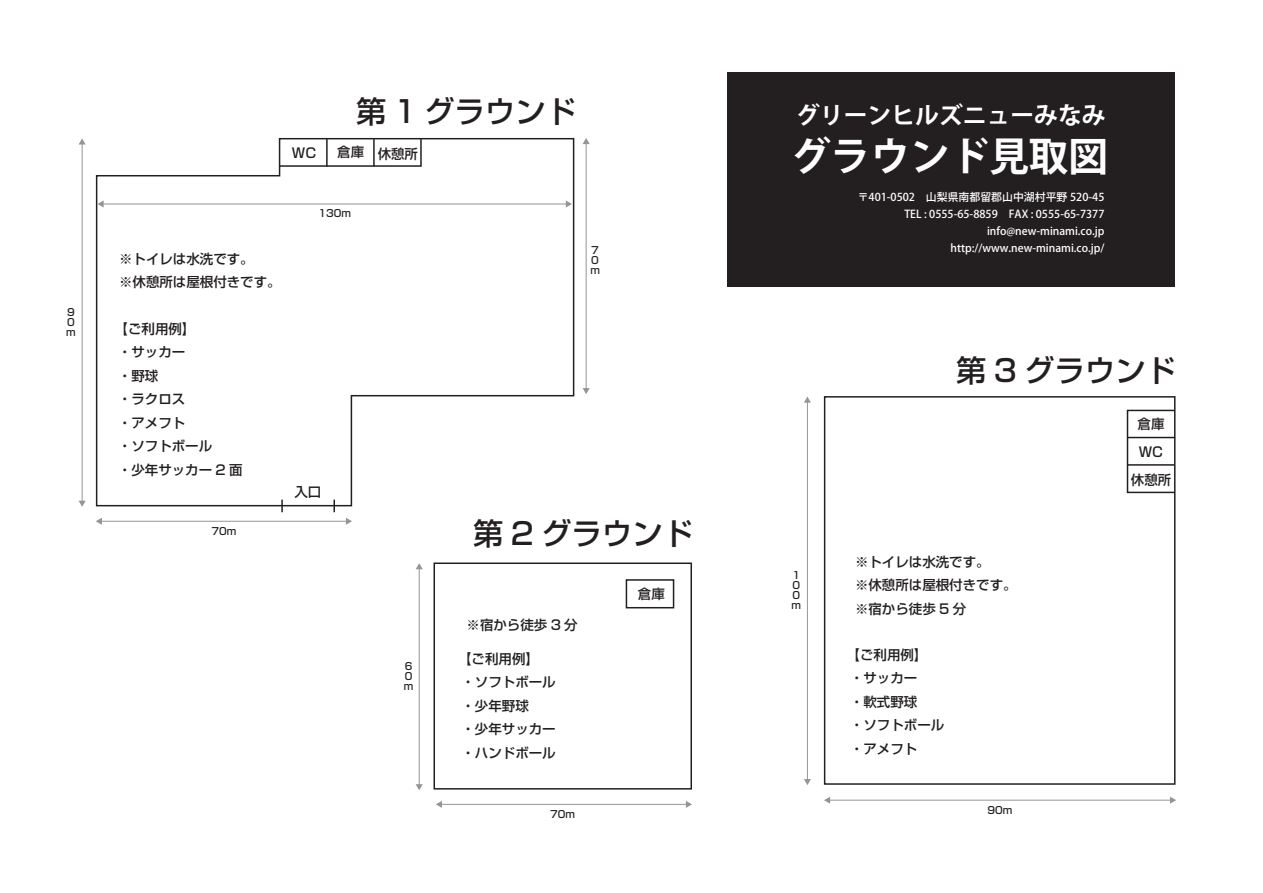
<style>
.page{position:relative;width:1263px;height:893px;background:#fff}
.page>*{position:absolute;margin:0;border:0;box-sizing:border-box;transform-origin:0 0}
.t1{font:700 39.6px "Koz Go Pro";color:#fff}
.t2{font:500 30.3px "Shin Go Pro";color:#231f20}
.t3{font:700 23.85px "Koz Go Pro";color:#fff}
.t4{font:500 13.5px/23.5px "Shin Go Pro";color:#231f20}
.t5{font:500 10.95px/17px "Koz Go Pro";color:#fff;text-align:right}
.t6{font:500 10.05px/10.1px "Shin Go Pro";color:#231f20;text-align:justify}
</style>
<div class="page">
<div style="left:728px;top:72px;width:446px;height:215px;background:#231f20"></div>
<svg style="left:95px;top:137px;width:480px;height:370px"></svg>
<hr style="left:99px;top:521px;width:249px;height:1px;background:#939598">
<svg style="left:96px;top:518px;width:6px;height:7px"></svg>
<svg style="left:346px;top:518px;width:6px;height:7px"></svg>
<hr style="left:586px;top:142px;width:1px;height:249px;background:#939598">
<svg style="left:583px;top:388px;width:7px;height:6px"></svg>
<svg style="left:583px;top:138px;width:7px;height:6px"></svg>
<hr style="left:82px;top:140px;width:1px;height:363px;background:#939598">
<svg style="left:79px;top:501px;width:7px;height:6px"></svg>
<svg style="left:79px;top:138px;width:7px;height:7px"></svg>
<hr style="left:101px;top:204px;width:466px;height:1px;background:#939598">
<svg style="left:97px;top:200px;width:7px;height:8px"></svg>
<svg style="left:566px;top:200px;width:6px;height:8px"></svg>
<div style="left:433px;top:562px;width:259px;height:228px;background:#fff;border:2px solid #231f20"></div>
<hr style="left:439px;top:804px;width:249px;height:1px;background:#939598">
<svg style="left:436px;top:801px;width:6px;height:7px"></svg>
<svg style="left:686px;top:801px;width:6px;height:7px"></svg>
<hr style="left:419px;top:567px;width:1px;height:220px;background:#939598">
<svg style="left:416px;top:784px;width:7px;height:6px"></svg>
<svg style="left:416px;top:563px;width:7px;height:6px"></svg>
<div style="left:626px;top:579px;width:48px;height:29px;border:2px solid #231f20"></div>
<div style="left:824px;top:396px;width:351px;height:389px;border:2px solid #231f20"></div>
<hr style="left:807px;top:398px;width:1px;height:383px;background:#939598">
<svg style="left:804px;top:779px;width:7px;height:6px"></svg>
<svg style="left:804px;top:397px;width:7px;height:6px"></svg>
<hr style="left:827px;top:800px;width:345px;height:1px;background:#939598">
<svg style="left:824px;top:797px;width:6px;height:7px"></svg>
<svg style="left:1170px;top:797px;width:6px;height:7px"></svg>
<hr style="left:1127px;top:464px;width:47px;height:2px;background:#231f20">
<div style="left:1127px;top:410px;width:49px;height:83px;border:2px solid #231f20"></div>
<hr style="left:1128px;top:437px;width:47px;height:1px;background:#231f20">
<p class="t6" style="left:66px;top:306px;width:11px">9<br>0 m</p>
<p class="t4" style="left:119px;top:245px;width:163px">※トイレは水洗です。<br>※休憩所は屋根付きです。</p>
<p class="t4" style="left:115px;top:315px;width:130px">【ご利用例】<br>・サッカー<br>・野球<br>・ラクロス<br>・アメフト<br>・ソフトボール<br>・少年サッカー 2 面</p>
<p class="t6" style="left:212px;top:525px;width:26px">70m</p>
<h2 class="t2" style="left:356px;top:87px;width:221px">第 1 グラウンド</h2>
<p class="t4" style="left:292px;top:139px;width:26px">WC</p>
<p class="t4" style="left:337px;top:140px;width:82px">倉庫 休憩所</p>
<p class="t6" style="left:318px;top:207px;width:34px">130m</p>
<p class="t6" style="left:590px;top:244px;width:11px">7<br>0 m</p>
<p class="t4" style="left:294px;top:478px;width:28px">入口</p>
<p class="t6" style="left:404px;top:660px;width:11px">6<br>0 m</p>
<h2 class="t2" style="left:473px;top:508px;width:221px">第 2 グラウンド</h2>
<p class="t4" style="left:467px;top:611px;width:113px">※宿から徒歩 3 分</p>
<p class="t4" style="left:458px;top:645px;width:99px">【ご利用例】・ソフトボール・少年野球<br>・少年サッカー・ハンドボール</p>
<p class="t4" style="left:638px;top:580px;width:28px">倉庫</p>
<p class="t6" style="left:550px;top:808px;width:26px">70m</p>
<h3 class="t3" style="left:796px;top:100px;width:311px">グリーンヒルズニューみなみ</h3>
<h1 class="t1" style="left:791px;top:131px;width:319px">グラウンド見取図</h1>
<p class="t5" style="left:858px;top:189px;width:248px">〒401-0502　山梨県南都留郡山中湖村平野 520-45<br>TEL : 0555-65-8859　FAX : 0555-65-7377 info@new-minami.co.jp http://www.new-minami.co.jp/</p>
<h2 class="t2" style="left:956px;top:345px;width:221px">第 3 グラウンド</h2>
<p class="t4" style="left:1137px;top:410px;width:28px">倉庫</p>
<p class="t4" style="left:1139px;top:438px;width:26px">WC</p>
<p class="t6" style="left:791px;top:569px;width:11px">1<br>0<br>0 m</p>
<p class="t4" style="left:855px;top:548px;width:163px">※トイレは水洗です。<br>※休憩所は屋根付きです。※宿から徒歩 5 分</p>
<p class="t4" style="left:847px;top:641px;width:99px">【ご利用例】・サッカー<br>・軟式野球<br>・ソフトボール・アメフト</p>
<p class="t6" style="left:988px;top:803px;width:26px">90m</p>
<p class="t4" style="left:1131px;top:467px;width:42px">休憩所</p>
</div>
